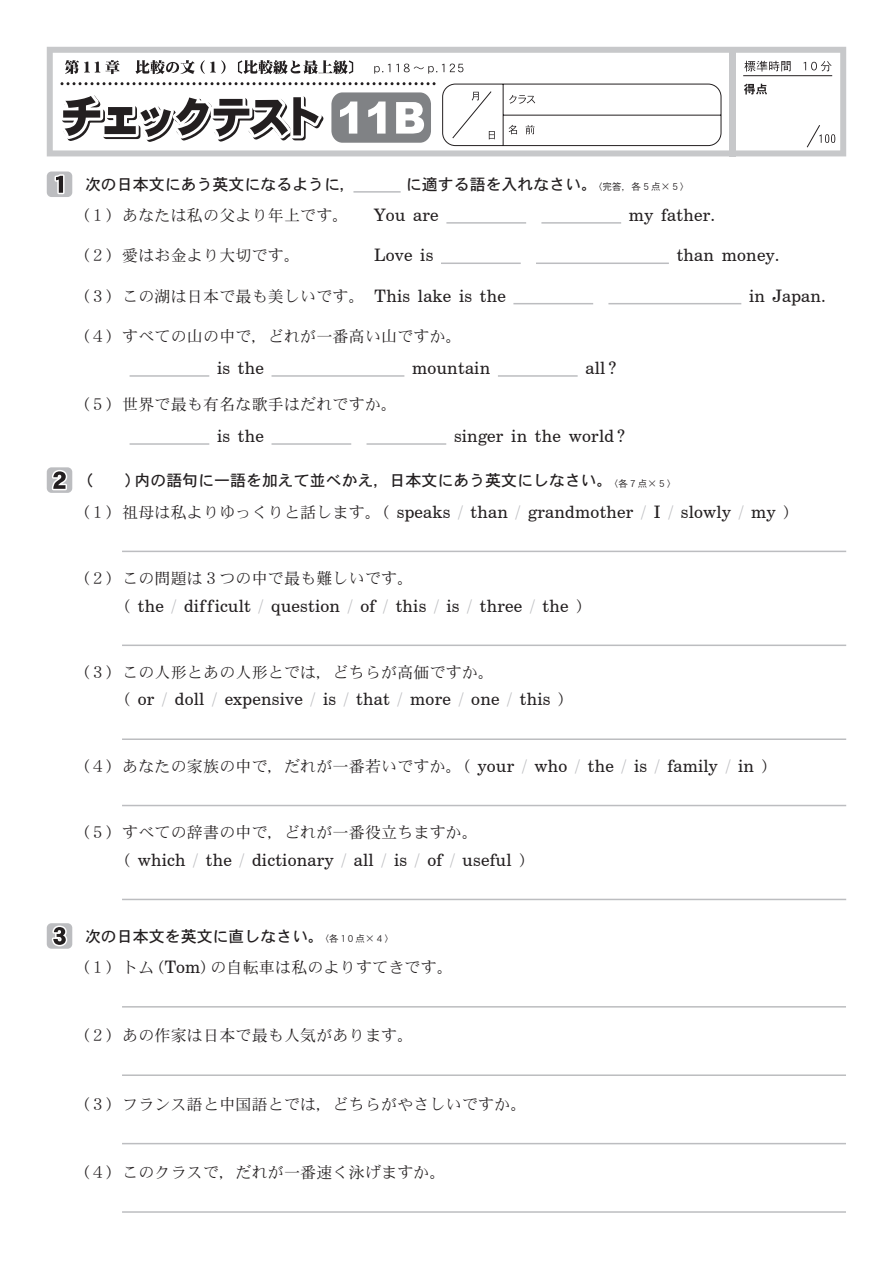
<style>
.page{position:relative;width:893px;height:1263px;background:#fff}
.page>*{position:absolute;margin:0;border:0;box-sizing:border-box;transform-origin:0 0}
.t1{font:17.25px "Century Schoolbook BT";letter-spacing:.015em;color:#231f20}
.t2{font:15.9px "DFHS Mincho Std W3";letter-spacing:.015em;color:#231f20}
.t3{font:15.9px "DFHS Gothic Std W5";color:#231f20}
.t4{font:9.6px "DFHS Gothic Std W3";color:#231f20}
.s1{font-family:"Century Schoolbook BT";font-size:17.25px}
.s2{font-family:"DFHS Gothic Std W3";font-size:9.6px}
.s3{font-family:"DFHS Mincho Std W3";font-size:15.9px}
.s4{color:#bcbdc0}
.s5{font-family:"Century Schoolbook BT";font-size:17.25px;color:#bcbdc0}
</style>
<div class="page">
<hr style="left:446px;top:222px;width:80px;height:2px;background:#bcbdc0">
<hr style="left:541px;top:222px;width:80px;height:2px;background:#bcbdc0">
<hr style="left:441px;top:262px;width:80px;height:2px;background:#bcbdc0">
<hr style="left:536px;top:262px;width:133px;height:2px;background:#bcbdc0">
<hr style="left:513px;top:303px;width:80px;height:1px;background:#bcbdc0">
<hr style="left:608px;top:303px;width:133px;height:1px;background:#bcbdc0">
<hr style="left:130px;top:375px;width:79px;height:2px;background:#bcbdc0">
<hr style="left:272px;top:375px;width:132px;height:2px;background:#bcbdc0">
<hr style="left:498px;top:375px;width:80px;height:2px;background:#bcbdc0">
<hr style="left:130px;top:443px;width:79px;height:2px;background:#bcbdc0">
<hr style="left:272px;top:443px;width:79px;height:2px;background:#bcbdc0">
<hr style="left:367px;top:443px;width:79px;height:2px;background:#bcbdc0">
<hr style="left:122px;top:551px;width:724px;height:1px;background:#bcbdc0">
<hr style="left:122px;top:644px;width:724px;height:2px;background:#bcbdc0">
<hr style="left:122px;top:738px;width:724px;height:2px;background:#bcbdc0">
<hr style="left:122px;top:805px;width:724px;height:1px;background:#bcbdc0">
<hr style="left:122px;top:899px;width:724px;height:1px;background:#bcbdc0">
<hr style="left:122px;top:1006px;width:724px;height:1px;background:#bcbdc0">
<hr style="left:122px;top:1074px;width:724px;height:2px;background:#bcbdc0">
<hr style="left:122px;top:1143px;width:724px;height:1px;background:#bcbdc0">
<hr style="left:122px;top:1211px;width:724px;height:2px;background:#bcbdc0">
<svg style="left:47px;top:47px;width:799px;height:109px"></svg>
<hr style="left:743px;top:75px;width:89px;height:1px;background:#231f20">
<svg style="left:442px;top:83px;width:280px;height:63px"></svg>
<svg style="left:50px;top:82px;width:386px;height:66px"></svg>
<svg style="left:374px;top:64px;width:16px;height:10px"></svg>
<svg style="left:396px;top:64px;width:48px;height:10px"></svg>
<svg style="left:450px;top:64px;width:13px;height:8px"></svg>
<svg style="left:65px;top:60px;width:55px;height:14px"></svg>
<svg style="left:135px;top:60px;width:91px;height:14px"></svg>
<svg style="left:238px;top:60px;width:115px;height:14px"></svg>
<hr style="left:353px;top:191px;width:48px;height:2px;background:#bcbdc0">
<div style="left:47px;top:171px;width:25px;height:26px;background:#bcbdc0;border-radius:5px"></div>
<svg style="left:54px;top:174px;width:11px;height:21px"></svg>
<div style="left:47px;top:467px;width:25px;height:26px;background:#bcbdc0;border-radius:5px"></div>
<svg style="left:52px;top:470px;width:16px;height:21px"></svg>
<div style="left:47px;top:923px;width:25px;height:26px;background:#bcbdc0;border-radius:5px"></div>
<svg style="left:50px;top:923px;width:19px;height:26px"></svg>
<p class="t3" style="left:85px;top:176px;width:273px">次の日本文にあう英文になるように，</p>
<p class="t3" style="left:406px;top:176px;width:193px">に適する語を入れなさい。</p>
<p class="t4" style="left:593px;top:181px;width:99px">〈完答，各５点×５〉</p>
<p class="t2" style="left:74px;top:207px;width:276px">（１）あなたは私の父より年上です。</p>
<p class="t1" style="left:374px;top:204px;width:66px">You are</p>
<p class="t1" style="left:629px;top:204px;width:88px">my father.</p>
<p class="t2" style="left:74px;top:247px;width:228px">（２）愛はお金より大切です。</p>
<p class="t1" style="left:374px;top:245px;width:61px">Love is</p>
<p class="t1" style="left:677px;top:245px;width:104px">than money.</p>
<p class="t2" style="left:74px;top:287px;width:434px">（３）この湖は日本で最も美しいです。 <span class="s1">This lake is the</span></p>
<p class="t1" style="left:749px;top:285px;width:78px">in Japan.</p>
<p class="t2" style="left:74px;top:328px;width:390px">（４）すべての山の中で，どれが一番高い山ですか。</p>
<p class="t1" style="left:217px;top:357px;width:48px">is the</p>
<p class="t1" style="left:412px;top:357px;width:80px">mountain</p>
<p class="t1" style="left:585px;top:357px;width:32px">all ?</p>
<p class="t2" style="left:74px;top:396px;width:325px">（５）世界で最も有名な歌手はだれですか。</p>
<p class="t1" style="left:217px;top:425px;width:48px">is the</p>
<p class="t1" style="left:454px;top:425px;width:173px">singer in the world ?</p>
<p class="t3" style="left:77px;top:471px;width:601px">（　　）内の語句に一語を加えて並べかえ，日本文にあう英文にしなさい。<span class="s2">〈各７点×５〉</span></p>
<p class="t1" style="left:74px;top:501px;width:727px"><span class="s3">（１）祖母は私よりゆっくりと話します。（</span> speaks <span class="s4">/</span> than <span class="s4">/</span> grandmother <span class="s4">/</span> I <span class="s4">/</span> slowly <span class="s4">/</span> my <span class="s3">）</span></p>
<p class="t2" style="left:74px;top:570px;width:341px">（２）この問題は３つの中で最も難しいです。</p>
<p class="t1" style="left:114px;top:595px;width:480px"><span class="s3">（</span> the <span class="s4">/</span> difficult <span class="s4">/</span> question <span class="s4">/</span> of <span class="s4">/</span> this <span class="s4">/</span> is <span class="s4">/</span> three <span class="s4">/</span> the <span class="s3">）</span></p>
<p class="t2" style="left:74px;top:663px;width:422px">（３）この人形とあの人形とでは，どちらが高価ですか。</p>
<p class="t1" style="left:114px;top:689px;width:461px"><span class="s3">（</span> or <span class="s4">/</span> doll <span class="s4">/</span> expensive <span class="s4">/</span> is <span class="s4">/</span> that <span class="s4">/</span> more <span class="s4">/</span> one <span class="s4">/</span> this <span class="s3">）</span></p>
<p class="t2" style="left:74px;top:757px;width:706px">（４）あなたの家族の中で，だれが一番若いですか。（ <span class="s1">your</span> <span class="s5">/</span> <span class="s1">who</span> <span class="s5">/</span> <span class="s1">the</span> <span class="s5">/</span> <span class="s1">is</span> <span class="s5">/</span> <span class="s1">family</span> <span class="s5">/</span> <span class="s1">in</span> ）</p>
<p class="t2" style="left:74px;top:824px;width:406px">（５）すべての辞書の中で，どれが一番役立ちますか。</p>
<p class="t1" style="left:114px;top:849px;width:423px"><span class="s3">（</span> which <span class="s4">/</span> the <span class="s4">/</span> dictionary <span class="s4">/</span> all <span class="s4">/</span> is <span class="s4">/</span> of <span class="s4">/</span> useful <span class="s3">）</span></p>
<p class="t3" style="left:85px;top:927px;width:311px">次の日本文を英文に直しなさい。<span class="s2">〈各１０点×４〉</span></p>
<p class="t2" style="left:74px;top:959px;width:381px">（１）トム（<span class="s1">Tom</span>）の自転車は私のよりすてきです。</p>
<p class="t2" style="left:74px;top:1027px;width:341px">（２）あの作家は日本で最も人気があります。</p>
<p class="t2" style="left:74px;top:1095px;width:454px">（３）フランス語と中国語とでは，どちらがやさしいですか。</p>
<p class="t2" style="left:74px;top:1164px;width:373px">（４）このクラスで，だれが一番速く泳げますか。</p>
</div>
